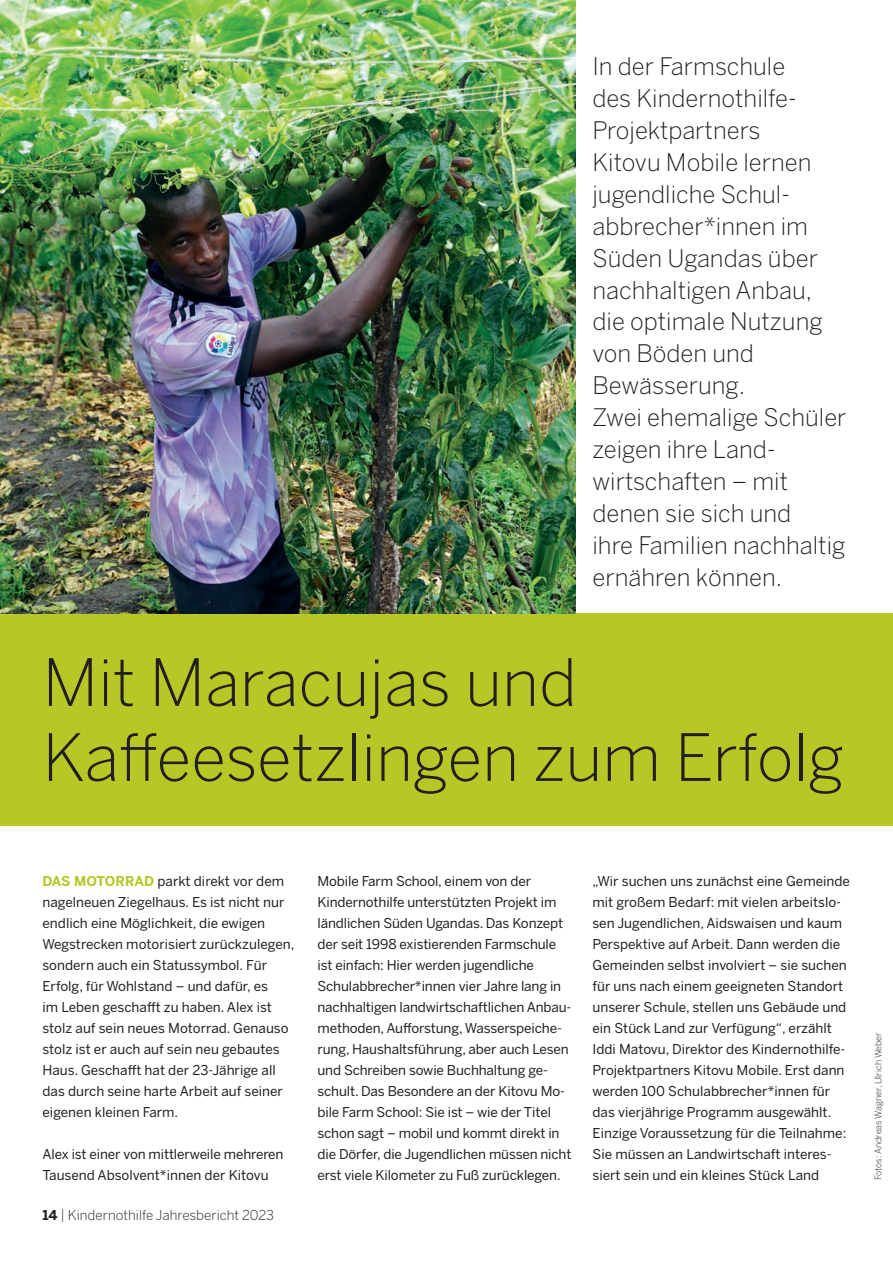
<style>
.page{position:relative;width:893px;height:1263px;background:#fff}
.page>*{position:absolute;margin:0;border:0;box-sizing:border-box;transform-origin:0 0}
.t1{font:300 64.5px/75px "Benton Sans";color:#231f20}
.t2{font:300 24px/32px "Benton Sans";color:#231f20}
.t3{font:13.5px/21px "Benton Sans";letter-spacing:-.005em;color:#231f20}
.t4{font:300 13.5px "Benton Sans";color:#231f20}
.t5{font:300 9px "Benton Sans";color:#231f20}
.s1{font-weight:700;color:#b6c726}
.s2{font-weight:700}
</style>
<div class="page">
<div style="left:0;top:613px;width:893px;height:212px;background:#b6c726"></div>
<img style="left:0;top:0;width:575px;height:613px">
<p class="t2" style="left:592px;top:50px;width:256px">In der Farmschule<br>des Kindernothilfe-<br>Projektpartners<br>Kitovu Mobile lernen jugendliche Schul&shy;abbrecher*innen im<br>Süden Ugandas über nachhaltigen Anbau, die optimale Nutzung von Böden und<br>Bewässerung.<br>Zwei ehemalige Schüler zeigen ihre Land&shy;wirtschaften – mit denen sie sich und<br>ihre Familien nachhaltig ernähren können.</p>
<h1 class="t1" style="left:43px;top:644px;width:803px">Mit Maracujas und<br>Kaffeesetzlingen zum Erfolg</h1>
<p class="t3" style="left:43px;top:870px;width:253px"><span class="s1">DAS MOTORRAD</span> parkt direkt vor dem nagelneuen Ziegelhaus. Es ist nicht nur endlich eine Möglichkeit, die ewigen Wegstrecken motorisiert zurückzulegen, sondern auch ein Statussymbol. Für Erfolg, für Wohlstand – und dafür, es<br>im Leben geschafft zu haben. Alex ist stolz auf sein neues Motorrad. Genauso stolz ist er auch auf sein neu gebautes Haus. Geschafft hat der 23-Jährige all das durch seine harte Arbeit auf seiner eigenen kleinen Farm.</p>
<p class="t3" style="left:43px;top:1143px;width:242px">Alex ist einer von mittlerweile mehreren<br>Tausend Absolvent*innen der Kitovu</p>
<p class="t4" style="left:43px;top:1207px;width:233px"><span class="s2">14</span> | Kindernothilfe Jahresbericht 2023</p>
<p class="t3" style="left:317px;top:870px;width:256px">Mobile Farm School, einem von der Kindernothilfe unterstützten Projekt im ländlichen Süden Ugandas. Das Konzept der seit 1998 existierenden Farmschule ist einfach: Hier werden jugendliche Schulabbrecher*innen vier Jahre lang in nachhaltigen landwirtschaftlichen Anbau&shy;methoden, Aufforstung, Wasserspeiche&shy;rung, Haushaltsführung, aber auch Lesen und Schreiben sowie Buchhaltung ge&shy;schult. Das Besondere an der Kitovu Mo&shy;bile Farm School: Sie ist – wie der Titel schon sagt – mobil und kommt direkt in die Dörfer, die Jugendlichen müssen nicht erst viele Kilometer zu Fuß zurücklegen.</p>
<p class="t3" style="left:592px;top:871px;width:259px">„Wir suchen uns zunächst eine Gemeinde mit großem Bedarf: mit vielen arbeitslo&shy;sen Jugendlichen, Aidswaisen und kaum Perspektive auf Arbeit. Dann werden die Gemeinden selbst involviert – sie suchen für uns nach einem geeigneten Standort unserer Schule, stellen uns Gebäude und ein Stück Land zur Verfügung“, erzählt Iddi Matovu, Direktor des Kindernothilfe-Projektpartners Kitovu Mobile. Erst dann werden 100 Schulabbrecher*innen für das vierjährige Programm ausgewählt.<br>Einzige Voraussetzung für die Teilnahme:<br>Sie müssen an Landwirtschaft interes&shy;siert sein und ein kleines Stück Land</p>
<p class="t5" style="left:873px;top:1180px;width:149px;rotate:-90deg">Fotos: Andreas Wagner, Ulrich Weber</p>
</div>
